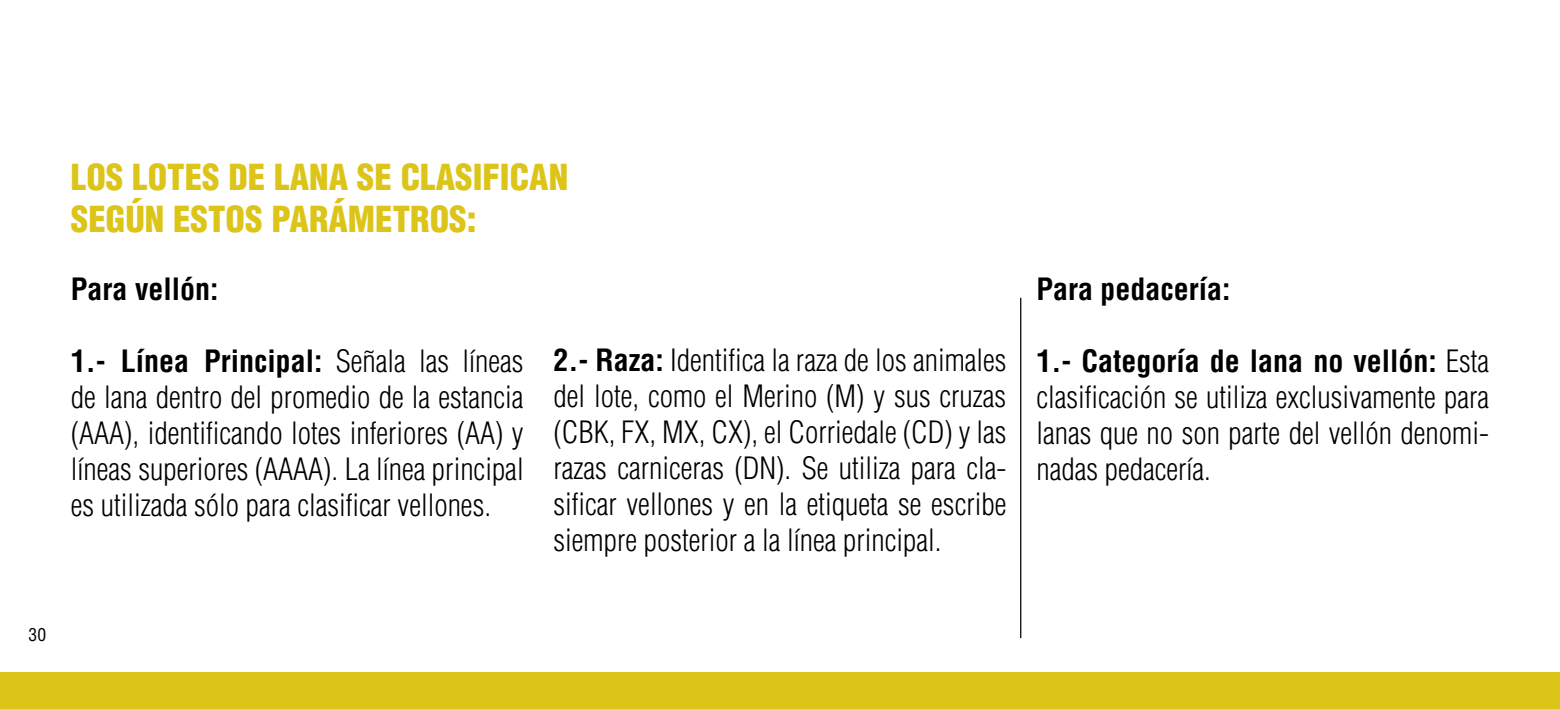
<style>
.page{position:relative;width:1560px;height:709px;background:#fff}
.page>*{position:absolute;margin:0;border:0;box-sizing:border-box;transform-origin:0 0}
.t1{font:900 condensed 35px/42px "Helvetica LT Std";color:#dcc419}
.t2{font:300 condensed 30px/36px "Helvetica LT Std";color:#000;text-align:justify}
.t3{font:700 condensed 30px "Helvetica LT Std";color:#000}
.t4{font:condensed 17.5px "Helvetica LT Std";color:#000}
.s1{font-weight:700}
</style>
<div class="page">
<hr style="left:1019px;top:298px;width:2px;height:340px;background:#000">
<div style="left:0;top:672px;width:1559px;height:37px;background:#dcc419"></div>
<p class="t1" style="left:71px;top:156px;width:498px">LOS LOTES DE LANA SE CLASIFICAN<br>SEGÚN ESTOS PARÁMETROS:</p>
<p class="t3" style="left:71px;top:270px;width:149px">Para vellón:</p>
<p class="t2" style="left:71px;top:342px;width:454px"><span class="s1">1.- Línea Principal:</span> Señala las líneas de lana dentro del promedio de la estancia (AAA), identificando lotes inferiores (AA) y líneas superiores (AAAA). La línea principal es utilizada sólo para clasificar vellones.</p>
<p class="t2" style="left:553px;top:342px;width:454px"><span class="s1">2.- Raza:</span> Identifica la raza de los animales del lote, como el Merino (M) y sus cruzas (CBK, FX, MX, CX), el Corriedale (CD) y las razas carniceras (DN). Se utiliza para cla&shy;sificar vellones y en la etiqueta se escribe siempre posterior a la línea principal.</p>
<p class="t4" style="left:29px;top:623px;width:19px">30</p>
<p class="t3" style="left:1036px;top:270px;width:196px">Para pedacería:</p>
<p class="t2" style="left:1036px;top:343px;width:454px"><span class="s1">1.- Categoría de lana no vellón:</span> Esta clasificación se utiliza exclusivamente para lanas que no son parte del vellón denomi&shy;nadas pedacería.</p>
</div>
